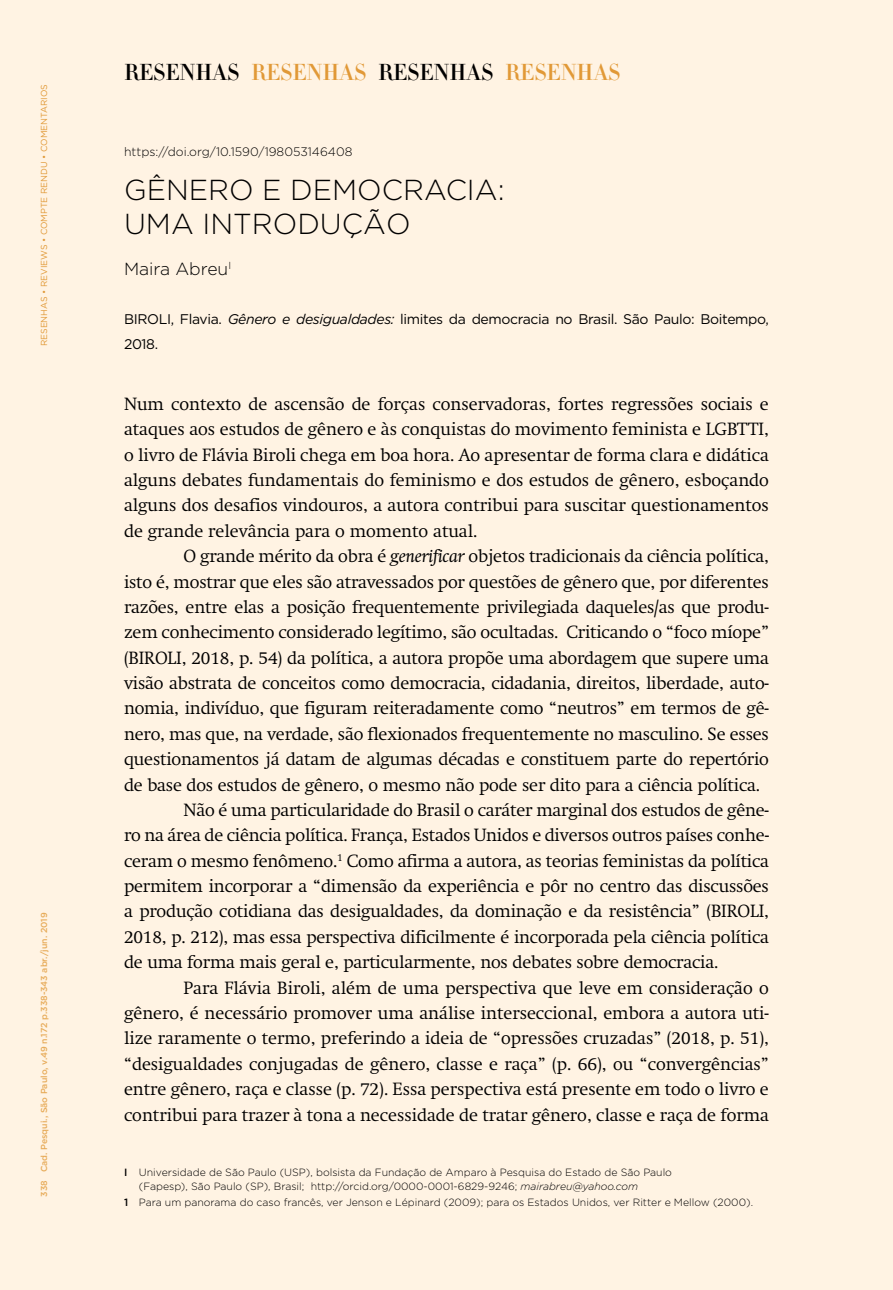
<style>
.page{position:relative;width:893px;height:1290px;background:#fff3e3}
.page>*{position:absolute;margin:0;border:0;box-sizing:border-box;transform-origin:0 0}
.t1{font:300 28.88px/34.1px "Gotham HTF";color:#000}
.t2{font:500 22.75px "Didot HTF 11";color:#000}
.t3{font:300 17.5px/25.4px "Swift";letter-spacing:-.01em;color:#000;text-align:justify}
.t4{font:300 17.5px "Gotham HTF";color:#000}
.t5{font:14px/25.4px "Gotham HTF";letter-spacing:-.025em;color:#000}
.t6{font:300 12.25px "Gotham HTF";color:#000}
.t7{font:300 10.5px/14px "Gotham HTF";color:#000}
.t8{font:500 8.75px "Gotham HTF";color:#e7b465}
.t9{font:8.75px "Gotham HTF";color:#e1a13e}
.s1{color:#e1a13e}
.s2{font-style:italic}
.s3{font-weight:400;font-style:italic}
.s4{font-weight:500}
</style>
<div class="page">
<p class="t9" style="left:39px;top:346px;width:263px;rotate:-90deg">RESENHAS • REVIEWS • COMPTE RENDU • COMENTARIOS</p>
<p class="t8" style="left:39px;top:1196px;width:286px;rotate:-90deg">338 Cad. Pesqui., São Paulo, v.49 n.172 p.338-343 abr./jun. 2019</p>
<h2 class="t2" style="left:124px;top:58px;width:498px">RESENHAS <span class="s1">RESENHAS</span> RESENHAS <span class="s1">RESENHAS</span></h2>
<p class="t6" style="left:124px;top:145px;width:230px">https://doi.org/10.1590/198053146408</p>
<h1 class="t1" style="left:124px;top:173px;width:382px">GÊNERO E DEMOCRACIA:<br>UMA INTRODUÇÃO</h1>
<p class="t4" style="left:124px;top:259px;width:109px">Maira Abreu<sup>I</sup></p>
<p class="t5" style="left:124px;top:306px;width:646px">BIROLI, Flavia. <span class="s2">Gênero e desigualdades:</span> limites da democracia no Brasil. São Paulo: Boitempo,<br>2018.</p>
<p class="t3" style="left:124px;top:391px;width:646px">Num contexto de ascensão de forças conservadoras, fortes regressões sociais e ataques aos estudos de gênero e às conquistas do movimento feminista e LGBTTI, o livro de Flávia Biroli chega em boa hora. Ao apresentar de forma clara e didática alguns debates fundamentais do feminismo e dos estudos de gênero, esboçando alguns dos desafios vindouros, a autora contribui para suscitar questionamentos de grande relevância para o momento atual.</p>
<p class="t3" style="left:184px;top:543px;width:587px">O grande mérito da obra é <span class="s3">generificar</span> objetos tradicionais da ciência política,</p>
<p class="t3" style="left:124px;top:569px;width:646px">isto é, mostrar que eles são atravessados por questões de gênero que, por diferentes</p>
<p class="t3" style="left:124px;top:594px;width:646px">razões, entre elas a posição frequentemente privilegiada daqueles/as que produ-</p>
<p class="t3" style="left:124px;top:620px;width:646px">zem conhecimento considerado legítimo, são ocultadas. Criticando o “foco míope”</p>
<p class="t3" style="left:124px;top:645px;width:646px">(BIROLI, 2018, p. 54) da política, a autora propõe uma abordagem que supere uma</p>
<p class="t3" style="left:124px;top:670px;width:646px">visão abstrata de conceitos como democracia, cidadania, direitos, liberdade, auto-</p>
<p class="t3" style="left:124px;top:696px;width:646px">nomia, indivíduo, que figuram reiteradamente como “neutros” em termos de gê-</p>
<p class="t3" style="left:124px;top:721px;width:646px">nero, mas que, na verdade, são flexionados frequentemente no masculino. Se esses</p>
<p class="t3" style="left:124px;top:746px;width:646px">questionamentos já datam de algumas décadas e constituem parte do repertório</p>
<p class="t3" style="left:124px;top:772px;width:638px">de base dos estudos de gênero, o mesmo não pode ser dito para a ciência política.</p>
<p class="t3" style="left:184px;top:797px;width:587px">Não é uma particularidade do Brasil o caráter marginal dos estudos de gêne-</p>
<p class="t3" style="left:124px;top:823px;width:646px">ro na área de ciência política. França, Estados Unidos e diversos outros países conhe-</p>
<p class="t3" style="left:124px;top:848px;width:646px">ceram o mesmo fenômeno.<sup>1</sup> Como afirma a autora, as teorias feministas da política</p>
<p class="t3" style="left:124px;top:873px;width:646px">permitem incorporar a “dimensão da experiência e pôr no centro das discussões</p>
<p class="t3" style="left:124px;top:899px;width:646px">a produção cotidiana das desigualdades, da dominação e da resistência” (BIROLI,</p>
<p class="t3" style="left:124px;top:924px;width:646px">2018, p. 212), mas essa perspectiva dificilmente é incorporada pela ciência política</p>
<p class="t3" style="left:124px;top:949px;width:596px">de uma forma mais geral e, particularmente, nos debates sobre democracia.</p>
<p class="t3" style="left:184px;top:975px;width:587px">Para Flávia Biroli, além de uma perspectiva que leve em consideração o</p>
<p class="t3" style="left:124px;top:1000px;width:646px">gênero, é necessário promover uma análise interseccional, embora a autora uti-</p>
<p class="t3" style="left:124px;top:1026px;width:646px">lize raramente o termo, preferindo a ideia de “opressões cruzadas” (2018, p. 51),</p>
<p class="t3" style="left:124px;top:1051px;width:646px">“desigualdades conjugadas de gênero, classe e raça” (p. 66), ou “convergências”</p>
<p class="t3" style="left:124px;top:1076px;width:646px">entre gênero, raça e classe (p. 72). Essa perspectiva está presente em todo o livro e</p>
<p class="t3" style="left:124px;top:1102px;width:646px">contribui para trazer à tona a necessidade de tratar gênero, classe e raça de forma</p>
<p class="t7" style="left:139px;top:1165px;width:535px;text-indent:-15px"><span class="s4">I</span> Universidade de São Paulo (USP), bolsista da Fundação de Amparo à Pesquisa do Estado de São Paulo (Fapesp), São Paulo (SP), Brasil; http://orcid.org/0000-0001-6829-9246; <span class="s2">mairabreu@yahoo.com</span></p>
<p class="t7" style="left:124px;top:1195px;width:631px"><span class="s4">1</span> Para um panorama do caso francês, ver Jenson e Lépinard (2009); para os Estados Unidos, ver Ritter e Mellow (2000).</p>
</div>
